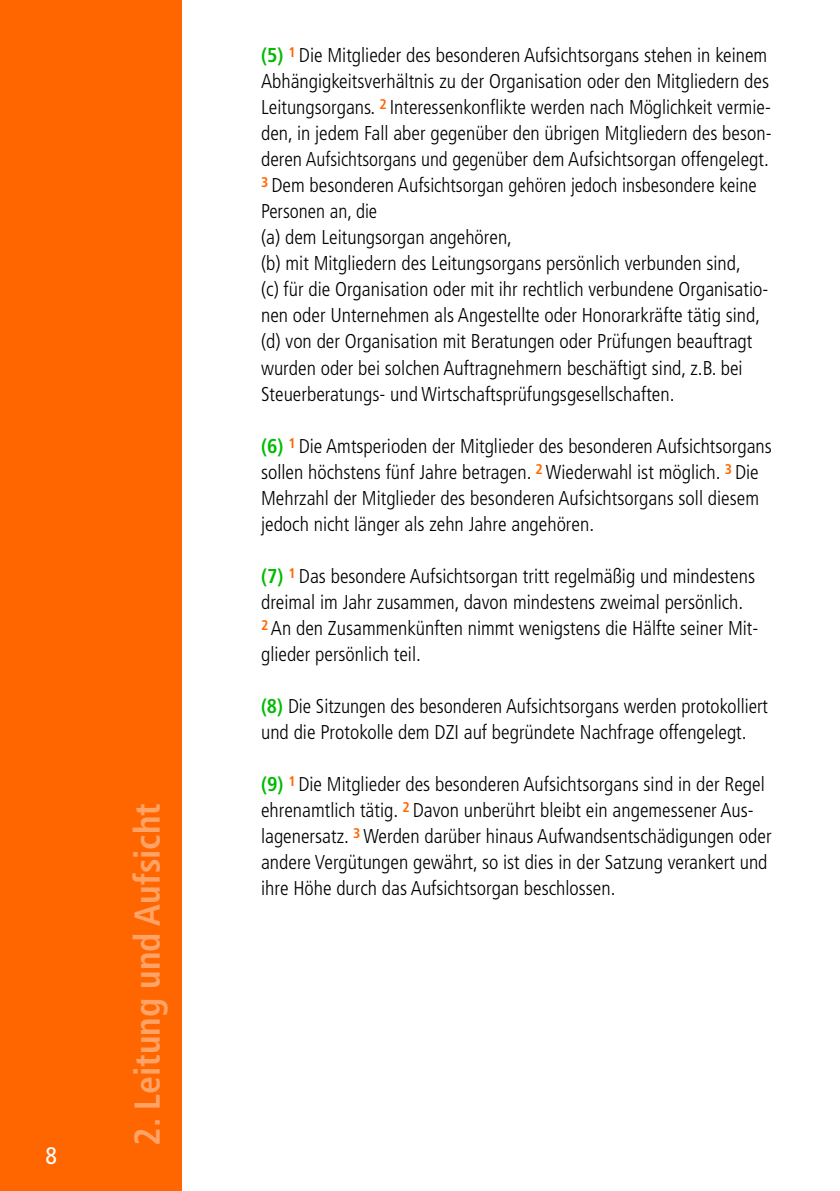
<style>
.page{position:relative;width:840px;height:1191px;background:#fff}
.page>*{position:absolute;margin:0;border:0;box-sizing:border-box;transform-origin:0 0}
.t1{font:700 condensed 36px "Frutiger";color:#ffa366}
.t2{font:condensed 24px "Frutiger";color:#fff}
.t3{font:300 condensed 20px/26px "Frutiger";color:#000}
.s1{font-weight:700;color:#0b0}
</style>
<div class="page">
<div style="left:0;top:0;width:181px;height:1191px;background:#f60"></div>
<hr style="left:839px;top:0;width:1px;height:1191px;background:#f60">
<p class="t2" style="left:45px;top:1141px;width:13px">8</p>
<h1 class="t1" style="left:126px;top:1145px;width:344px;rotate:-90deg">2. Leitung und Aufsicht</h1>
<p class="t3" style="left:261px;top:43px;width:510px"><span class="s1">(5)</span> <sup>1</sup> Die Mitglieder des besonderen Aufsichtsorgans stehen in keinem Abhängigkeitsverhältnis zu der Organisation oder den Mitgliedern des Leitungsorgans. <sup>2</sup> Interessenkonflikte werden nach Möglichkeit vermie&shy;den, in jedem Fall aber gegenüber den übrigen Mitgliedern des beson&shy;deren Aufsichtsorgans und gegenüber dem Aufsichtsorgan offengelegt.<br><sup>3</sup> Dem besonderen Aufsichtsorgan gehören jedoch insbesondere keine Personen an, die<br>(a) dem Leitungsorgan angehören,<br>(b) mit Mitgliedern des Leitungsorgans persönlich verbunden sind,<br>(c) für die Organisation oder mit ihr rechtlich verbundene Organisatio&shy;nen oder Unternehmen als Angestellte oder Honorarkräfte tätig sind, (d) von der Organisation mit Beratungen oder Prüfungen beauftragt wurden oder bei solchen Auftragnehmern beschäftigt sind, z.B. bei Steuerberatungs- und Wirtschaftsprüfungsgesellschaften.</p>
<p class="t3" style="left:261px;top:433px;width:512px"><span class="s1">(6)</span> <sup>1</sup> Die Amtsperioden der Mitglieder des besonderen Aufsichtsorgans sollen höchstens fünf Jahre betragen. <sup>2</sup> Wiederwahl ist möglich. <sup>3</sup> Die Mehrzahl der Mitglieder des besonderen Aufsichtsorgans soll diesem jedoch nicht länger als zehn Jahre angehören.</p>
<p class="t3" style="left:261px;top:563px;width:497px"><span class="s1">(7)</span> <sup>1</sup> Das besondere Aufsichtsorgan tritt regelmäßig und mindestens dreimal im Jahr zusammen, davon mindestens zweimal persönlich.<br><sup>2</sup> An den Zusammenkünften nimmt wenigstens die Hälfte seiner Mit&shy;glieder persönlich teil.</p>
<p class="t3" style="left:261px;top:693px;width:508px"><span class="s1">(8)</span> Die Sitzungen des besonderen Aufsichtsorgans werden protokolliert und die Protokolle dem DZI auf begründete Nachfrage offengelegt.</p>
<p class="t3" style="left:261px;top:771px;width:511px"><span class="s1">(9)</span> <sup>1</sup> Die Mitglieder des besonderen Aufsichtsorgans sind in der Regel ehrenamtlich tätig. <sup>2</sup> Davon unberührt bleibt ein angemessener Aus&shy;lagenersatz. <sup>3</sup> Werden darüber hinaus Aufwandsentschädigungen oder andere Vergütungen gewährt, so ist dies in der Satzung verankert und ihre Höhe durch das Aufsichtsorgan beschlossen.</p>
</div>
